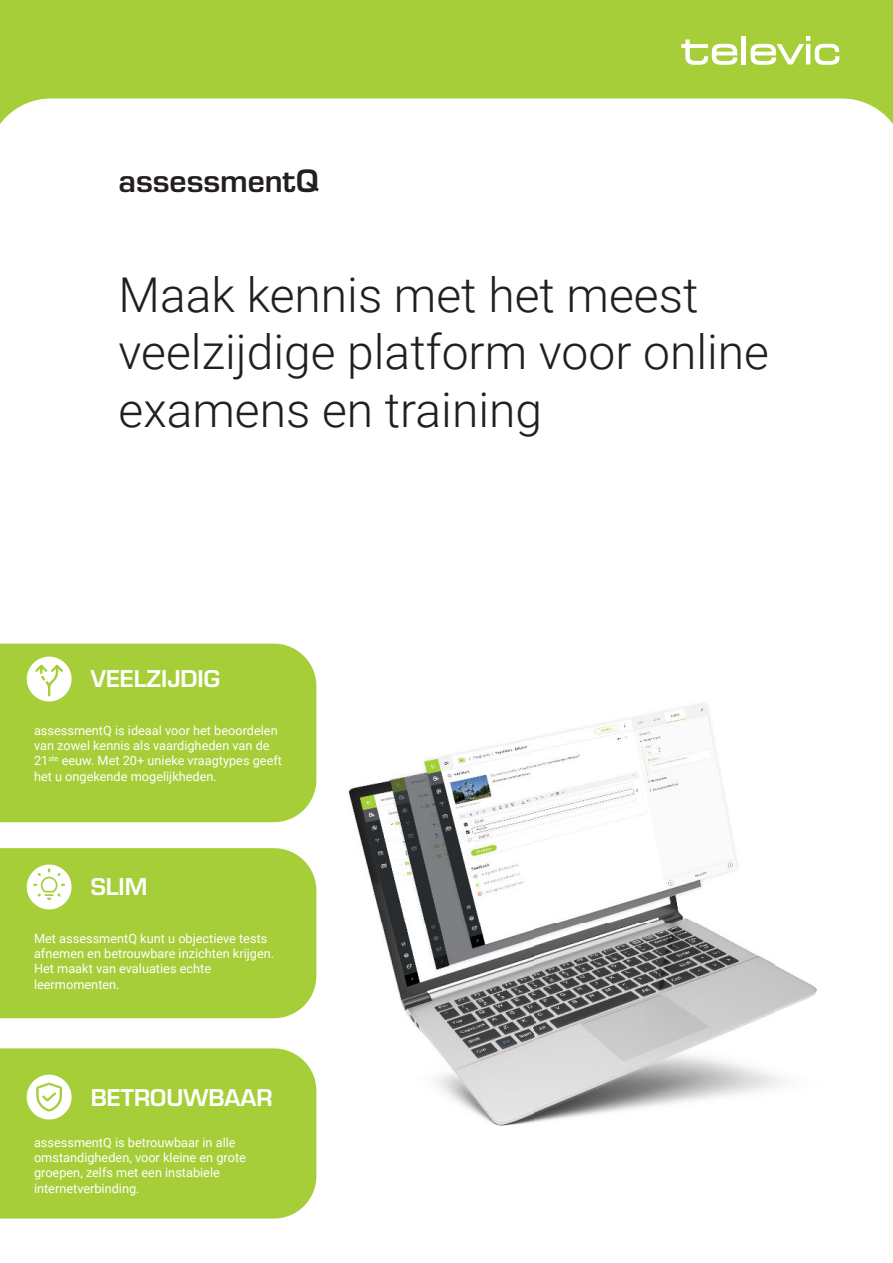
<style>
.page{position:relative;width:893px;height:1263px;background:#a6ce39}
.page>*{position:absolute;margin:0;border:0;box-sizing:border-box;transform-origin:0 0}
.t1{font:300 48px/57.6px "Roboto";color:#231f20}
.t2{font:600 30px "Eurostile LT Std";color:#231f20}
.t3{font:600 22.5px "Eurostile LT Std";color:#fff}
.t4{font:12.75px/15.3px "Roboto";color:#fff}
</style>
<div class="page">
<div style="left:0;top:99px;width:893px;height:1164px;background:#fff"></div>
<img style="left:296px;top:682px;width:558px;height:483px">
<svg style="left:0;top:644px;width:316px;height:178px"></svg>
<svg style="left:0;top:848px;width:316px;height:170px"></svg>
<svg style="left:0;top:1048px;width:316px;height:170px"></svg>
<hr style="left:742px;top:36px;width:4px;height:28px;background:#fff">
<svg style="left:750px;top:36px;width:89px;height:29px"></svg>
<svg style="left:681px;top:40px;width:56px;height:25px"></svg>
<div style="left:27px;top:657px;width:45px;height:44px;background:#fff;border-radius:50%"></div>
<div style="left:27px;top:864px;width:45px;height:45px;background:#fff;border-radius:50%"></div>
<div style="left:27px;top:1075px;width:45px;height:44px;background:#fff;border-radius:50%"></div>
<svg style="left:35px;top:665px;width:28px;height:31px"></svg>
<svg style="left:33px;top:868px;width:32px;height:32px"></svg>
<svg style="left:36px;top:1083px;width:26px;height:28px"></svg>
<h2 class="t2" style="left:119px;top:164px;width:202px">assessmentQ</h2>
<h1 class="t1" style="left:119px;top:270px;width:652px">Maak kennis met het meest veelzijdige platform voor online examens en training</h1>
<h3 class="t3" style="left:91px;top:666px;width:131px">VEELZIJDIG</h3>
<p class="t4" style="left:34px;top:723px;width:249px">assessmentQ is ideaal voor het beoordelen van zowel kennis als vaardigheden van de 21<sup>ste</sup> eeuw. Met 20+ unieke vraagtypes geeft het u ongekende mogelijkheden.</p>
<h3 class="t3" style="left:91px;top:874px;width:58px">SLIM</h3>
<p class="t4" style="left:34px;top:931px;width:242px">Met assessmentQ kunt u objectieve tests afnemen en betrouwbare inzichten krijgen.<br>Het maakt van evaluaties echte leermomenten.</p>
<h3 class="t3" style="left:91px;top:1084px;width:183px">BETROUWBAAR</h3>
<p class="t4" style="left:34px;top:1135px;width:213px">assessmentQ is betrouwbaar in alle omstandigheden, voor kleine en grote groepen, zelfs met een instabiele internetverbinding.</p>
</div>
